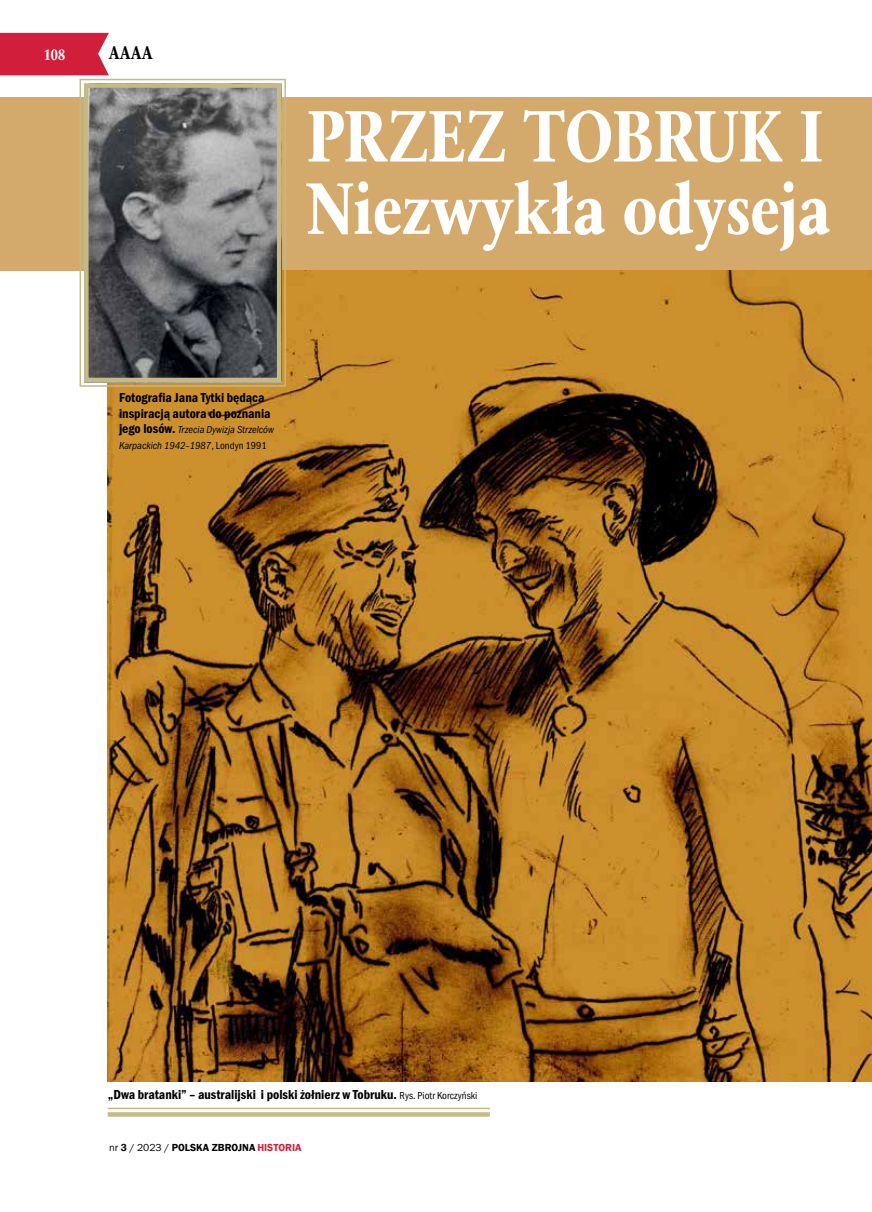
<style>
.page{position:relative;width:872px;height:1212px;background:#fff}
.page>*{position:absolute;margin:0;border:0;box-sizing:border-box;transform-origin:0 0}
.t1{font:72px/72.3px "Classic Cnd EFN Black";color:#fff}
.t2{font:18px "Classic Cnd EFN Black";color:#000}
.t3{font:15px "Classic Cnd EFN Black";color:#fff}
.t4{font:13.5px/15.8px "Franklin Gothic URW Con Dem";color:#000}
.t5{font:10.5px/15.8px "Franklin Gothic URW Con Boo Ita";color:#000}
.t6{font:600 10.5px "Franklin Gothic";color:#000}
.s1{font-family:"Franklin Gothic URW Con Dem";font-size:13.5px}
.s2{font-family:"Franklin Gothic URW Cond"}
.s3{font-family:"Franklin Gothic URW Cond";font-size:10.5px}
.s4{font-family:"Franklin Gothic URW Boo";font-weight:400}
.s5{color:#d11e3a}
</style>
<div class="page">
<div style="left:0;top:98px;width:872px;height:173px;background:#d3a96c"></div>
<img style="left:108px;top:271px;width:764px;height:811px">
<svg style="left:79px;top:78px;width:208px;height:309px;background:#6e6d6b"></svg>
<div style="left:84px;top:83px;width:197px;height:299px;border:4px solid #c4b987"></div>
<hr style="left:108px;top:1108px;width:382px;height:1px;background:#c4b987">
<div style="left:108px;top:1112px;width:382px;height:5px;background:#c4b987"></div>
<div style="left:0;top:33px;width:109px;height:42px;background:#d11e3a"></div>
<p class="t3" style="left:44px;top:46px;width:23px">108</p>
<h2 class="t2" style="left:109px;top:42px;width:45px">AAAA</h2>
<h1 class="t1" style="left:307px;top:102px;width:525px">PRZEZ TOBRUK I<br>Niezwykła odyseja</h1>
<p class="t4" style="left:119px;top:389px;width:153px">Fotografia Jana Tytki będąca inspiracją autora do poznania</p>
<p class="t5" style="left:119px;top:422px;width:156px"><span class="s1">jego losów.</span> Trzecia Dywizja Strzelców<br>Karpackich 1942–1987<span class="s2">, Londyn 1991</span></p>
<p class="t4" style="left:108px;top:1086px;width:371px">„Dwa bratanki” – australijski i polski żołnierz w Tobruku. <span class="s3">Rys. Piotr Korczyński</span></p>
<p class="t6" style="left:109px;top:1141px;width:194px"><span class="s4">nr</span> 3 <span class="s4">/ 2023 /</span> POLSKA ZBROJNA <span class="s5">HISTORIA</span></p>
</div>
